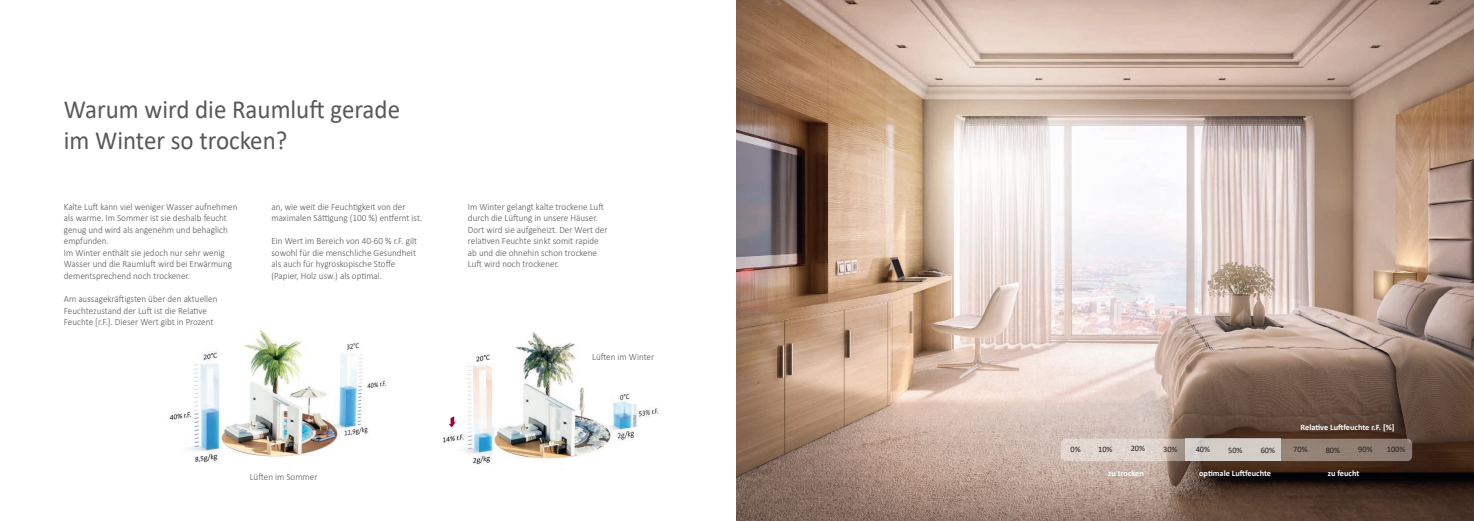
<style>
.page{position:relative;width:1474px;height:521px;background:#fff}
.page>*{position:absolute;margin:0;border:0;box-sizing:border-box;transform-origin:0 0}
.t1{font:26.25px "Calibri";color:#57585a;scale:.95 1}
.t2{font:300 9.62px/11.5px "Calibri";color:#57585a;scale:.95 1}
.t3{font:700 8.31px "Calibri";color:#fff}
.t4{font:8.31px "Calibri";color:#231f20}
</style>
<div class="page">
<img style="left:442px;top:332px;width:216px;height:138px">
<img style="left:169px;top:330px;width:218px;height:133px">
<img style="left:737px;top:0;width:736px;height:521px">
<svg style="left:1060px;top:439px;width:352px;height:22px;background:#b4a59c"></svg>
<div style="left:1185px;top:439px;width:95px;height:22px;background:#d3cdc8"></div>
<svg style="left:449px;top:416px;width:7px;height:11px"></svg>
<p class="t1" style="left:64px;top:91px;width:355px">Warum wird die Raumluft gerade</p>
<p class="t1" style="left:64px;top:122px;width:237px">im Winter so trocken?</p>
<p class="t2" style="left:64px;top:201px;width:184px">Kalte Luft kann viel weniger Wasser aufnehmen als warme. Im Sommer ist sie deshalb feucht genug und wird als angenehm und behaglich empfunden.</p>
<p class="t2" style="left:64px;top:247px;width:178px">Im Winter enthält sie jedoch nur sehr wenig<br>Wasser und die Raumluft wird bei Erwärmung dementsprechend noch trockener.</p>
<p class="t2" style="left:64px;top:293px;width:163px">Am aussagekräftigsten über den aktuellen<br>Feuchtezustand der Luft ist die Relative</p>
<p class="t2" style="left:64px;top:316px;width:159px">Feuchte [r.F.]. Dieser Wert gibt in Prozent</p>
<p class="t2" style="left:271px;top:201px;width:143px">an, wie weit die Feuchtigkeit von der</p>
<p class="t2" style="left:271px;top:212px;width:160px">maximalen Sättigung (100 %) entfernt ist.</p>
<p class="t2" style="left:271px;top:235px;width:155px">Ein Wert im Bereich von 40-60 % r.F. gilt</p>
<p class="t2" style="left:271px;top:247px;width:154px">sowohl für die menschliche Gesundheit</p>
<p class="t2" style="left:271px;top:258px;width:132px">als auch für hygroskopische Stoffe</p>
<p class="t2" style="left:271px;top:270px;width:118px">(Papier, Holz usw.) als optimal.</p>
<p class="t2" style="left:250px;top:471px;width:73px">Lüften im Sommer</p>
<p class="t2" style="left:468px;top:201px;width:145px">Im Winter gelangt kalte trockene Luft</p>
<p class="t2" style="left:468px;top:212px;width:138px">durch die Lüftung in unsere Häuser.</p>
<p class="t2" style="left:468px;top:224px;width:148px">Dort wird sie aufgeheizt. Der Wert der</p>
<p class="t2" style="left:468px;top:235px;width:139px">relativen Feuchte sinkt somit rapide</p>
<p class="t2" style="left:468px;top:247px;width:137px">ab und die ohnehin schon trockene</p>
<p class="t2" style="left:468px;top:258px;width:97px">Luft wird noch trockener.</p>
<p class="t2" style="left:592px;top:351px;width:67px">Lüften im Winter</p>
<p class="t3" style="left:1300px;top:421px;width:95px">Relative Luftfeuchte r.F. [%]</p>
<p class="t4" style="left:1070px;top:443px;width:12px">0%</p>
<p class="t4" style="left:1098px;top:444px;width:16px">10%</p>
<p class="t4" style="left:1130px;top:443px;width:16px">20%</p>
<p class="t4" style="left:1163px;top:444px;width:16px">30%</p>
<p class="t4" style="left:1195px;top:444px;width:16px">40%</p>
<p class="t4" style="left:1228px;top:444px;width:16px">50%</p>
<p class="t4" style="left:1260px;top:444px;width:16px">60%</p>
<p class="t4" style="left:1293px;top:444px;width:16px">70%</p>
<p class="t4" style="left:1325px;top:444px;width:16px">80%</p>
<p class="t4" style="left:1358px;top:444px;width:16px">90%</p>
<p class="t4" style="left:1386px;top:443px;width:20px">100%</p>
<p class="t3" style="left:1108px;top:467px;width:37px">zu trocken</p>
<p class="t3" style="left:1199px;top:467px;width:73px">optimale Luftfeuchte</p>
<p class="t3" style="left:1327px;top:467px;width:33px">zu feucht</p>
</div>
